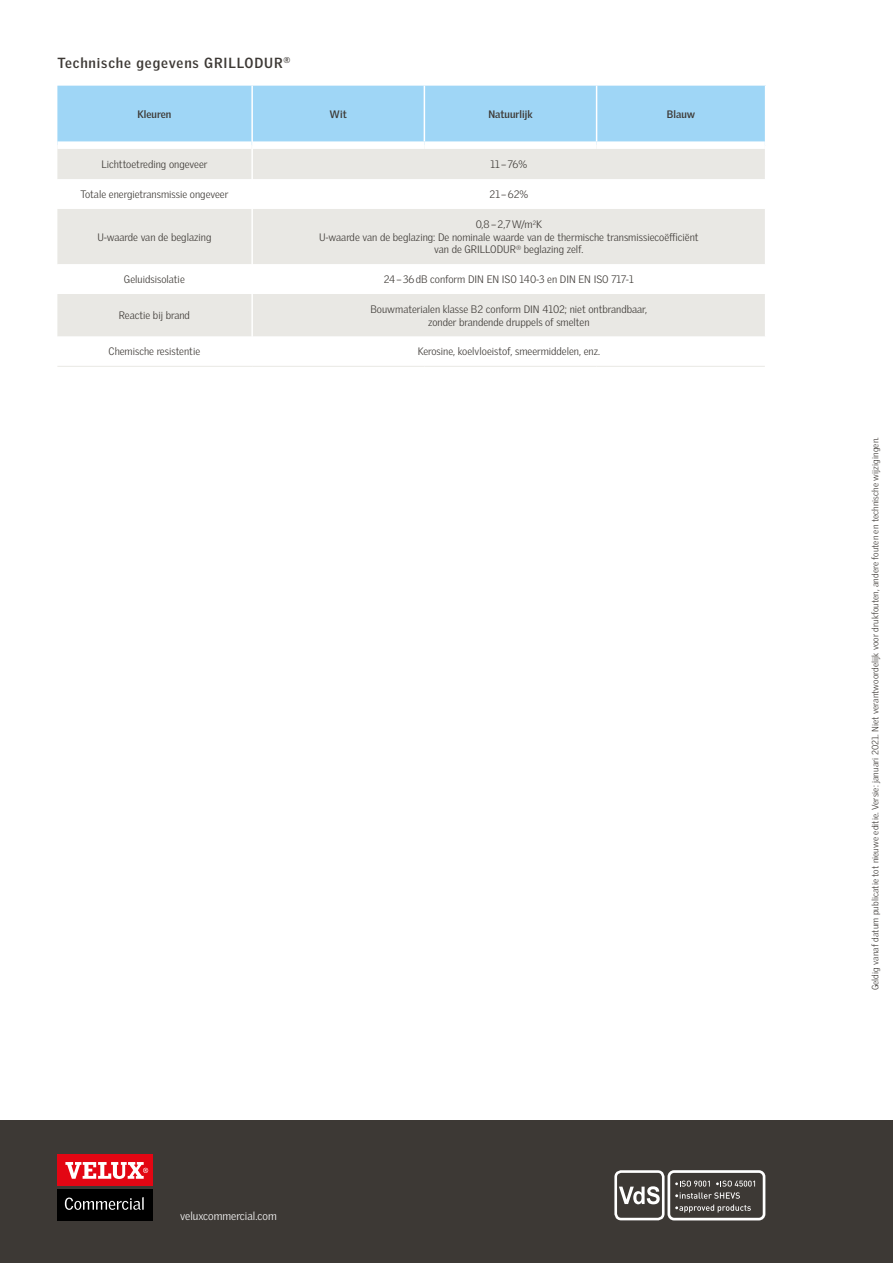
<style>
.page{position:relative;width:893px;height:1263px;background:#fff}
.page>*{position:absolute;margin:0;border:0;box-sizing:border-box;transform-origin:0 0}
.t1{font:700 14.25px "Velux Gothic";letter-spacing:.06em;color:#3d3935}
.t2{font:300 11.25px "Velux Gothic";color:#fff}
.t3{font:300 10.5px/12.6px "Velux Gothic";color:#3d3935;text-align:center}
.t4{font:700 10.5px "Velux Gothic";color:#3d3935}
.t5{font:300 9px "Velux Gothic";letter-spacing:.01em;color:#3d3935}
</style>
<div class="page">
<div style="left:57px;top:86px;width:708px;height:55px;background:#9fd6f6"></div>
<div style="left:57px;top:149px;width:708px;height:30px;background:#e9e8e4"></div>
<svg style="left:57px;top:209px;width:708px;height:127px;fill:#e9e8e4"></svg>
<hr style="left:251px;top:86px;width:2px;height:59px;background:#fff">
<hr style="left:424px;top:86px;width:1px;height:55px;background:#fff">
<hr style="left:596px;top:86px;width:1px;height:55px;background:#fff">
<hr style="left:251px;top:145px;width:2px;height:34px;background:#fff">
<hr style="left:251px;top:209px;width:2px;height:55px;background:#fff">
<hr style="left:251px;top:264px;width:2px;height:30px;background:#fff">
<hr style="left:251px;top:294px;width:2px;height:43px;background:#fff">
<hr style="left:57px;top:366px;width:195px;height:1px;background:#e9e8e4">
<hr style="left:252px;top:366px;width:172px;height:1px;background:#e9e8e4">
<hr style="left:424px;top:366px;width:173px;height:1px;background:#e9e8e4">
<hr style="left:597px;top:366px;width:168px;height:1px;background:#e9e8e4">
<div style="left:0;top:1120px;width:893px;height:143px;background:#3d3935"></div>
<div style="left:57px;top:1154px;width:96px;height:32px;background:#e30613"></div>
<svg style="left:65px;top:1162px;width:83px;height:17px"></svg>
<div style="left:57px;top:1189px;width:96px;height:31px;background:#000"></div>
<svg style="left:65px;top:1197px;width:79px;height:13px"></svg>
<div style="left:614px;top:1170px;width:51px;height:50px;border:3px solid #fff;border-radius:6px"></div>
<svg style="left:619px;top:1186px;width:41px;height:18px"></svg>
<svg style="left:675px;top:1180px;width:35px;height:6px"></svg>
<svg style="left:716px;top:1180px;width:39px;height:6px"></svg>
<svg style="left:675px;top:1192px;width:76px;height:20px"></svg>
<div style="left:667px;top:1170px;width:98px;height:50px;border:3px solid #fff;border-radius:5px"></div>
<h1 class="t1" style="left:57px;top:54px;width:235px">Technische gegevens GRILLODUR<sup>®</sup></h1>
<p class="t4" style="left:138px;top:107px;width:35px">Kleuren</p>
<p class="t4" style="left:330px;top:107px;width:19px">Wit</p>
<p class="t4" style="left:488px;top:107px;width:46px">Natuurlijk</p>
<p class="t4" style="left:667px;top:107px;width:30px">Blauw</p>
<p class="t3" style="left:101px;top:158px;width:107px">Lichttoetreding ongeveer</p>
<p class="t3" style="left:491px;top:158px;width:38px">11 – 76%</p>
<p class="t3" style="left:80px;top:188px;width:149px">Totale energietransmissie ongeveer</p>
<p class="t3" style="left:489px;top:188px;width:40px">21 –62%</p>
<p class="t3" style="left:97px;top:230px;width:116px">U-waarde van de beglazing</p>
<p class="t3" style="left:319px;top:218px;width:381px">0,8–2,7W/m<sup>2</sup>K<br>U-waarde van de beglazing: De nominale waarde van de thermische transmissiecoëfficiënt van de GRILLODUR<sup>®</sup> beglazing zelf.</p>
<p class="t3" style="left:124px;top:273px;width:62px">Geluidsisolatie</p>
<p class="t3" style="left:384px;top:273px;width:251px">24–36dB conform DIN EN ISO 140-3 en DIN EN ISO 717-1</p>
<p class="t3" style="left:119px;top:309px;width:73px">Reactie bij brand</p>
<p class="t3" style="left:371px;top:303px;width:278px">Bouwmaterialen klasse B2 conform DIN 4102; niet ontbrandbaar, zonder brandende druppels of smelten</p>
<p class="t3" style="left:109px;top:345px;width:93px">Chemische resistentie</p>
<p class="t3" style="left:418px;top:345px;width:184px">Kerosine, koelvloeistof, smeermiddelen, enz.</p>
<p class="t2" style="left:180px;top:1210px;width:98px">veluxcommercial.com</p>
<p class="t5" style="left:870px;top:990px;width:555px;rotate:-90deg">Geldig vanaf datum publicatie tot nieuwe editie. Versie: januari 2021. Niet verantwoordelijk voor drukfouten, andere fouten en technische wijzigingen.</p>
</div>
